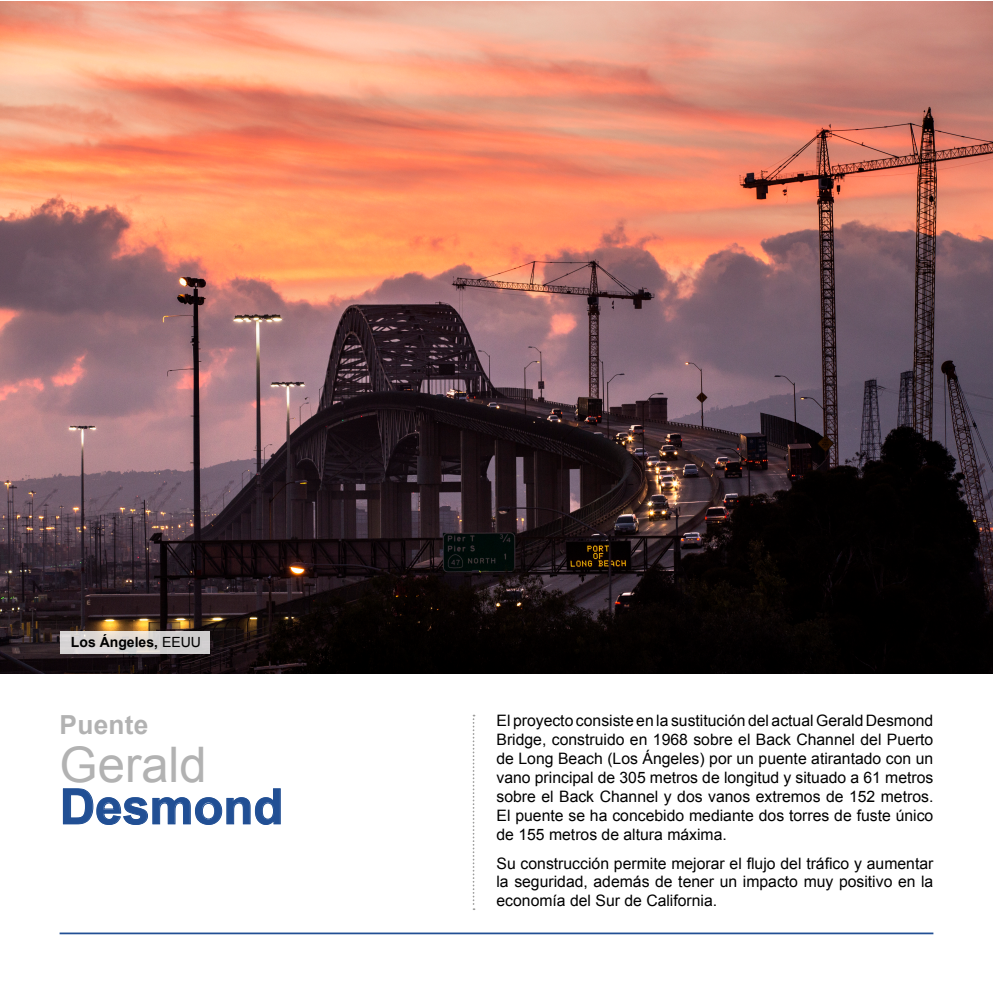
<style>
.page{position:relative;width:993px;height:993px;background:#fff}
.page>*{position:absolute;margin:0;border:0;box-sizing:border-box;transform-origin:0 0}
.t1{font:700 49px "Arial";color:#214f94}
.t2{font:49px "Arial";color:#b2b2b2}
.t3{font:700 26.25px "Arial";letter-spacing:.01em;color:#b2b2b2}
.t4{font:15.75px/18.9px "Arial";color:#000;text-align:justify}
.t5{font:700 14px "Arial";color:#000}
.s1{font-weight:400}
</style>
<div class="page">
<hr style="left:60px;top:932px;width:873px;height:1px;background:#214f94">
<img style="left:0;top:1px;width:992px;height:672px">
<svg style="left:60px;top:630px;width:150px;height:23px;background:#d2cdc9"></svg>
<svg style="left:472px;top:714px;width:2px;height:195px"></svg>
<svg style="left:63px;top:788px;width:218px;height:37px"></svg>
<p class="t5" style="left:71px;top:633px;width:131px">Los Ángeles, <span class="s1">EEUU</span></p>
<p class="t3" style="left:60px;top:707px;width:90px">Puente</p>
<p class="t2" style="left:60px;top:732px;width:149px">Gerald</p>
<p class="t1" style="left:60px;top:774px;width:225px">Desmond</p>
<p class="t4" style="left:496px;top:711px;width:438px">El proyecto consiste en la sustitución del actual Gerald Desmond Bridge, construido en 1968 sobre el Back Channel del Puerto de Long Beach (Los Ángeles) por un puente atirantado con un vano principal de 305 metros de longitud y situado a 61 metros sobre el Back Channel y dos vanos extremos de 152 metros.<br>El puente se ha concebido mediante dos torres de fuste único de 155 metros de altura máxima.</p>
<p class="t4" style="left:496px;top:853px;width:438px">Su construcción permite mejorar el flujo del tráfico y aumentar la seguridad, además de tener un impacto muy positivo en la economía del Sur de California.</p>
</div>
